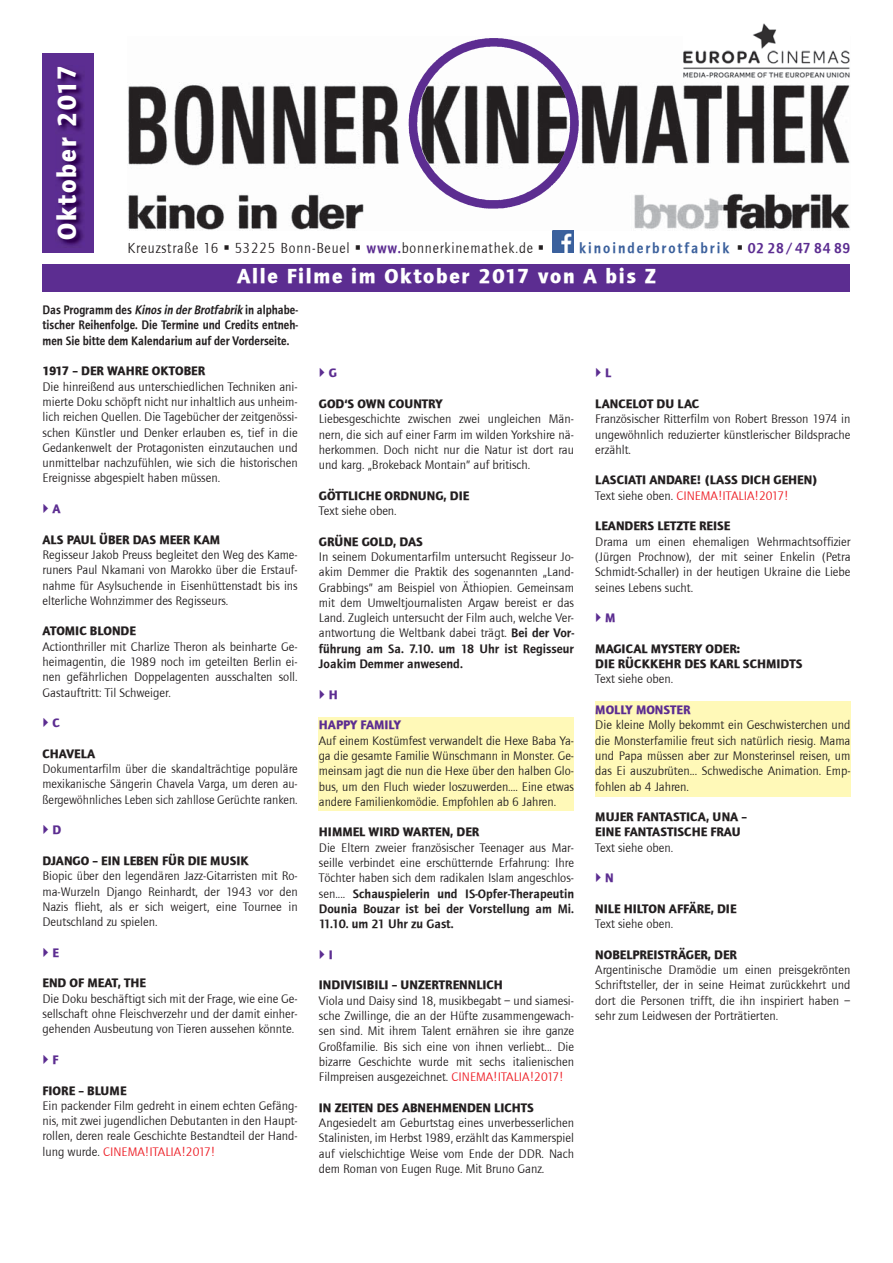
<style>
.page{position:relative;width:893px;height:1263px;background:#fff}
.page>*{position:absolute;margin:0;border:0;box-sizing:border-box;transform-origin:0 0}
.t1{font:700 27px "Foundry Journal";letter-spacing:.08em;color:#fff;scale:.94 1}
.t2{font:700 21px "Foundry Journal";letter-spacing:.085em;color:#fff}
.t3{font:15px "Foundry Journal";letter-spacing:.06em;color:#231f20;scale:.94 1}
.t4{font:15px "Foundry Journal Demi";letter-spacing:.14em;color:#3b609c;scale:.94 1}
.t5{font:12.75px/15.3px "Foundry Journal";color:#231f20}
.t6{font:700 12.75px/15.3px "Foundry Journal";color:#231f20}
.t7{font:12.75px/15.3px "Foundry Journal Demi";color:#231f20;text-align:justify;scale:.9 1}
.t8{font:700 12.75px "Foundry Journal";color:#5c2d91}
.s1{font-family:"Foundry Journal Demi";color:#5c2d91}
.s2{color:#231f20}
.s3{color:#5c2d91}
.s4{font-style:italic}
.s5{font-weight:700}
.s6{color:#ed1c24}
.s7{font-weight:400}
.s8{font-family:"Foundry Journal Demi"}
.s9{font-weight:700;color:#5c2d91}
.s10{font-weight:400;color:#ed1c24}
</style>
<div class="page">
<div style="left:319px;top:717px;width:255px;height:93px;background:#fff9b8"></div>
<div style="left:595px;top:701px;width:255px;height:95px;background:#fff9b8"></div>
<div style="left:43px;top:264px;width:807px;height:28px;background:#5c2d91"></div>
<div style="left:43px;top:53px;width:51px;height:200px;background:#5c2d91"></div>
<img style="left:128px;top:38px;width:722px;height:193px">
<img style="left:58px;top:68px;width:26px;height:179px">
<img style="left:684px;top:23px;width:165px;height:54px">
<img style="left:552px;top:231px;width:22px;height:22px">
<p class="t1" style="left:51px;top:240px;width:187px;rotate:-90deg">Oktober 2017</p>
<p class="t3" style="left:128px;top:239px;width:445px">Kreuzstraße 16 ▪ 53225 Bonn-Beuel ▪ <span class="s1">www.</span>bonnerkinemathek.de ▪</p>
<p class="t4" style="left:579px;top:239px;width:290px">kinoinderbrotfabrik <span class="s2">▪</span> <span class="s3">0228/478489</span></p>
<p class="t2" style="left:237px;top:264px;width:420px">Alle Filme im Oktober 2017 von A bis Z</p>
<p class="t7" style="left:43px;top:302px;width:285px">Das Programm des <span class="s4">Kinos in derBrotfabrik</span> in alphabe&shy;tischer Reihenfolge. Die Termine und Credits entneh&shy;men Sie bitte dem Kalendarium auf der Vorderseite.</p>
<p class="t5" style="left:43px;top:364px;width:257px"><span class="s5">1917 – DER WAHRE OKTOBER<br></span>Die hinreißend aus unterschiedlichen Techniken ani&shy;mierte Doku schöpft nicht nur inhaltlich aus unheim&shy;lich reichen Quellen. Die Tagebücher der zeitgenössi&shy;schen Künstler und Denker erlauben es, tief in die Gedankenwelt der Protagonisten einzutauchen und unmittelbar nachzufühlen, wie sich die historischen Ereignisse abgespielt haben müssen.</p>
<p class="t8" style="left:52px;top:501px;width:10px">A</p>
<p class="t5" style="left:43px;top:532px;width:257px"><span class="s5">ALS PAUL ÜBER DAS MEER KAM<br></span>Regisseur Jakob Preuss begleitet den Weg des Kame&shy;runers Paul Nkamani von Marokko über die Erstauf&shy;nahme für Asylsuchende in Eisenhüttenstadt bis ins elterliche Wohnzimmer des Regisseurs.</p>
<p class="t5" style="left:43px;top:624px;width:257px"><span class="s5">ATOMIC BLONDE<br></span>Actionthriller mit Charlize Theron als beinharte Ge&shy;heimagentin, die 1989 noch im geteilten Berlin ei&shy;nen gefährlichen Doppelagenten ausschalten soll.<br>Gastauftritt: Til Schweiger.</p>
<p class="t8" style="left:52px;top:715px;width:9px">C</p>
<p class="t5" style="left:43px;top:746px;width:257px"><span class="s5">CHAVELA<br></span>Dokumentarfilm über die skandalträchtige populäre mexikanische Sängerin Chavela Varga, um deren au&shy;ßergewöhnliches Leben sich zahllose Gerüchte ranken.</p>
<p class="t8" style="left:52px;top:823px;width:10px">D</p>
<p class="t5" style="left:43px;top:853px;width:257px"><span class="s5">DJANGO – EIN LEBEN FÜR DIE MUSIK<br></span>Biopic über den legendären Jazz-Gitarristen mit Ro&shy;ma-Wurzeln Django Reinhardt, der 1943 vor den Nazis flieht, als er sich weigert, eine Tournee in Deutschland zu spielen.</p>
<p class="t8" style="left:52px;top:945px;width:8px">E</p>
<p class="t5" style="left:43px;top:976px;width:257px"><span class="s5">END OF MEAT, THE<br></span>Die Doku beschäftigt sich mit der Frage, wie eine Ge&shy;sellschaft ohne Fleischverzehr und der damit einher&shy;gehenden Ausbeutung von Tieren aussehen könnte.</p>
<p class="t8" style="left:52px;top:1052px;width:8px">F</p>
<p class="t5" style="left:43px;top:1083px;width:257px"><span class="s5">FIORE – BLUME<br></span>Ein packender Film gedreht in einem echten Gefäng&shy;nis, mit zwei jugendlichen Debutanten in den Haupt&shy;rollen, deren reale Geschichte Bestandteil der Hand&shy;lung wurde. <span class="s6">CINEMA!ITALIA!2017!</span></p>
<p class="t8" style="left:329px;top:366px;width:10px">G</p>
<p class="t5" style="left:319px;top:396px;width:257px"><span class="s5">GOD‘S OWN COUNTRY<br></span>Liebesgeschichte zwischen zwei ungleichen Män&shy;nern, die sich auf einer Farm im wilden Yorkshire nä&shy;herkommen. Doch nicht nur die Natur ist dort rau und karg. „Brokeback Montain” auf britisch.</p>
<p class="t6" style="left:319px;top:488px;width:152px">GÖTTLICHE ORDNUNG, DIE<br><span class="s7">Text siehe oben.</span></p>
<p class="t5" style="left:319px;top:534px;width:257px"><span class="s5">GRÜNE GOLD, DAS<br></span>In seinem Dokumentarfilm untersucht Regisseur Jo&shy;akim Demmer die Praktik des sogenannten „Land-Grabbings” am Beispiel von Äthiopien. Gemeinsam mit dem Umweltjournalisten Argaw bereist er das Land. Zugleich untersucht der Film auch, welche Ver&shy;antwortung die Weltbank dabei trägt. <span class="s8">Bei der Vor&shy;führung am Sa. 7.10. um 18 Uhr ist Regisseur Joakim Demmer anwesend.</span></p>
<p class="t8" style="left:329px;top:687px;width:11px">H</p>
<p class="t5" style="left:319px;top:718px;width:257px"><span class="s9">HAPPY FAMILY<br></span>Auf einem Kostümfest verwandelt die Hexe Baba Ya&shy;ga die gesamte Familie Wünschmann in Monster. Ge&shy;meinsam jagt die nun die Hexe über den halben Glo&shy;bus, um den Fluch wieder loszuwerden…. Eine etwas andere Familienkomödie. Empfohlen ab 6 Jahren.</p>
<p class="t5" style="left:319px;top:825px;width:257px"><span class="s5">HIMMEL WIRD WARTEN, DER<br></span>Die Eltern zweier französischer Teenager aus Mar&shy;seille verbindet eine erschütternde Erfahrung: Ihre Töchter haben sich dem radikalen Islam angeschlos&shy;sen.... <span class="s8">Schauspielerin und IS-Opfer-Therapeutin Dounia Bouzar ist bei der Vorstellung am Mi.<br>11.10. um 21 Uhr zu Gast.</span></p>
<p class="t8" style="left:329px;top:947px;width:6px">I</p>
<p class="t5" style="left:319px;top:978px;width:257px"><span class="s5">INDIVISIBILI – UNZERTRENNLICH<br></span>Viola und Daisy sind 18, musikbegabt – und siamesi&shy;sche Zwillinge, die an der Hüfte zusammengewach&shy;sen sind. Mit ihrem Talent ernähren sie ihre ganze Großfamilie. Bis sich eine von ihnen verliebt... Die bizarre Geschichte wurde mit sechs italienischen Filmpreisen ausgezeichnet. <span class="s6">CINEMA!ITALIA!2017!</span></p>
<p class="t5" style="left:319px;top:1100px;width:257px"><span class="s5">IN ZEITEN DES ABNEHMENDEN LICHTS </span>Angesiedelt am Geburtstag eines unverbesserlichen Stalinisten, im Herbst 1989, erzählt das Kammerspiel auf vielschichtige Weise vom Ende der DDR. Nach dem Roman von Eugen Ruge. Mit Bruno Ganz.</p>
<p class="t8" style="left:605px;top:366px;width:8px">L</p>
<p class="t5" style="left:595px;top:396px;width:257px"><span class="s5">LANCELOT DU LAC<br></span>Französischer Ritterfilm von Robert Bresson 1974 in ungewöhnlich reduzierter künstlerischer Bildsprache erzählt.</p>
<p class="t6" style="left:595px;top:472px;width:223px">LASCIATI ANDARE! (LASS DICH GEHEN)<br><span class="s7">Text siehe oben.</span> <span class="s10">CINEMA!ITALIA!2017!</span></p>
<p class="t5" style="left:595px;top:519px;width:257px"><span class="s5">LEANDERS LETZTE REISE<br></span>Drama um einen ehemaligen Wehrmachtsoffizier (Jürgen Prochnow), der mit seiner Enkelin (Petra Schmidt-Schaller) in der heutigen Ukraine die Liebe seines Lebens sucht.</p>
<p class="t8" style="left:605px;top:610px;width:12px">M</p>
<p class="t6" style="left:595px;top:641px;width:209px">MAGICAL MYSTERY ODER:<br>DIE RÜCKKEHR DES KARL SCHMIDTS<br><span class="s7">Text siehe oben.</span></p>
<p class="t5" style="left:595px;top:702px;width:257px"><span class="s9">MOLLY MONSTER<br></span>Die kleine Molly bekommt ein Geschwisterchen und die Monsterfamilie freut sich natürlich riesig. Mama und Papa müssen aber zur Monsterinsel reisen, um das Ei auszubrüten... Schwedische Animation. Emp&shy;fohlen ab 4 Jahren.</p>
<p class="t6" style="left:595px;top:809px;width:153px">MUJER FANTASTICA, UNA –<br>EINE FANTASTISCHE FRAU<br><span class="s7">Text siehe oben.</span></p>
<p class="t8" style="left:605px;top:870px;width:10px">N</p>
<p class="t6" style="left:595px;top:901px;width:143px">NILE HILTON AFFÄRE, DIE<br><span class="s7">Text siehe oben.</span></p>
<p class="t5" style="left:595px;top:947px;width:257px"><span class="s5">NOBELPREISTRÄGER, DER<br></span>Argentinische Dramödie um einen preisgekrönten Schriftsteller, der in seine Heimat zurückkehrt und dort die Personen trifft, die ihn inspiriert haben – sehr zum Leidwesen der Porträtierten.</p>
</div>
